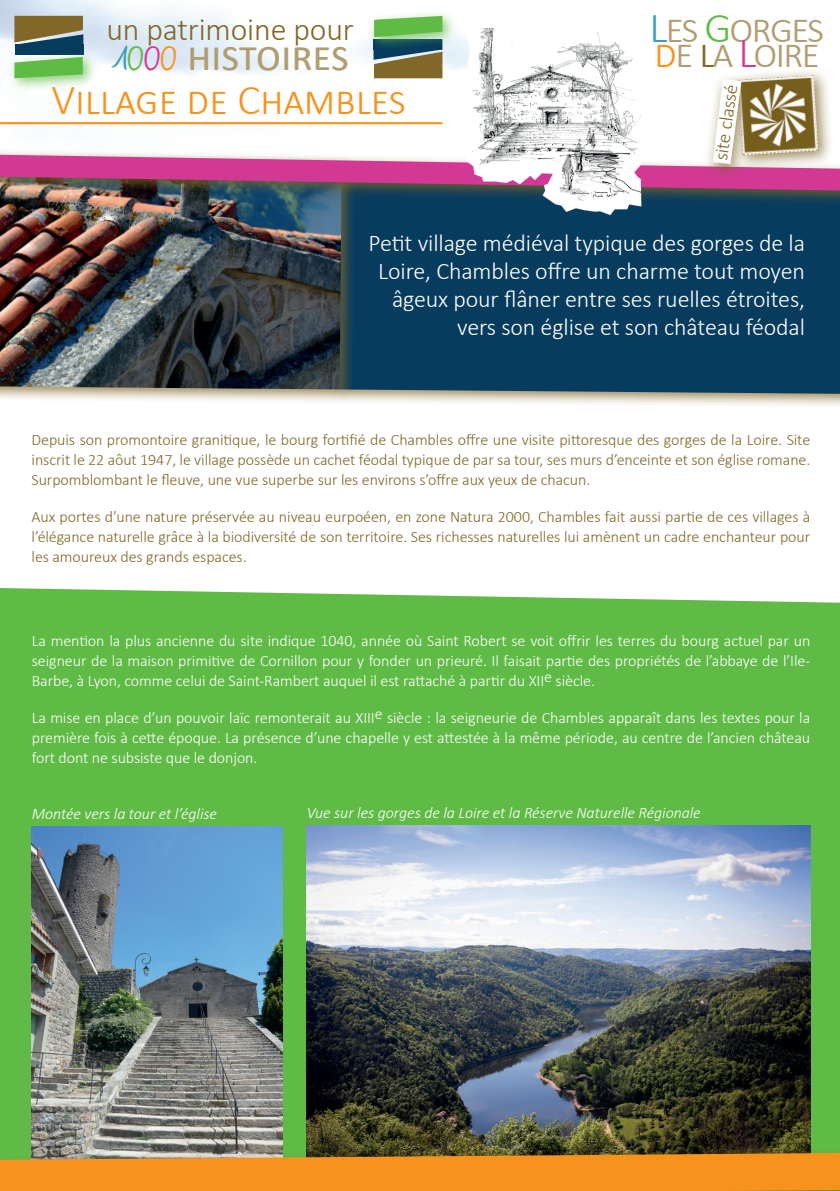
<style>
.page{position:relative;width:840px;height:1191px;background:#fff}
.page>*{position:absolute;margin:0;border:0;box-sizing:border-box;transform-origin:0 0}
.t1{font:43.6px "Calibri";letter-spacing:-.005em;color:#b29d71}
.t2{font:300 43px "Calibri";letter-spacing:-.05em;color:#b29d71}
.t3{font:300 43px "Calibri";letter-spacing:-.005em;color:#f7931d}
.t4{font:300 32px "Calibri";color:#816728}
.t5{font:300 24px/28px "Calibri";letter-spacing:-.005em;color:#fff;text-align:right}
.t6{font:300 19.6px "Calibri";color:#816728}
.t7{font:300 16px/20px "Calibri";letter-spacing:-.005em;color:#816728;text-align:justify}
.t8{font:300 16px/20px "Calibri";letter-spacing:-.005em;color:#fff;text-align:justify}
.t9{font:italic 300 16px "Calibri";letter-spacing:-.005em;color:#fff}
.s1{font-family:"Denise";font-size:34.8px;color:#379cbe}
.s2{font-family:"Denise";font-size:34.8px;color:#60bb46}
.s3{font-family:"Denise";font-size:34.8px;color:#d33895}
.s4{font-family:"Denise";font-size:34.8px;color:#f7931d}
.s5{color:#379cbe}
.s6{color:#60bb46}
.s7{color:#f7931d}
.s8{color:#816728}
.s9{color:#d33895}
</style>
<div class="page">
<div style="left:331px;top:169px;width:508px;height:240px;background:#816728;opacity:.75"></div>
<div style="left:356px;top:211px;width:483px;height:183px;background:#083c5f"></div>
<div style="left:0;top:152px;width:356px;height:252px;background:#816728;opacity:.75"></div>
<img style="left:0;top:211px;width:341px;height:178px">
<div style="left:0;top:588px;width:839px;height:557px;background:#60bb46"></div>
<div style="left:0;top:146px;width:839px;height:65px;background:#816728;opacity:.75"></div>
<img style="left:465px;top:190px;width:176px;height:30px">
<svg style="left:0;top:4px;width:839px;height:186px"></svg>
<img style="left:32px;top:826px;width:250px;height:319px">
<img style="left:307px;top:825px;width:502px;height:320px">
<div style="left:0;top:1145px;width:839px;height:46px;background:#816728;opacity:.75"></div>
<svg style="left:0;top:1153px;width:839px;height:38px;background:#eb9123"></svg>
<h3 class="t4" style="left:106px;top:10px;width:249px">un patrimoine pour</h3>
<h1 class="t1" style="left:111px;top:28px;width:239px"><span class="s1">1</span><span class="s2">0</span><span class="s3">0</span><span class="s4">0</span> histoires</h1>
<h2 class="t3" style="left:51px;top:73px;width:356px">Village de Chambles</h2>
<h2 class="t2" style="left:649px;top:1px;width:176px"><span class="s5">L</span>es <span class="s6">G</span>orges</h2>
<h2 class="t2" style="left:653px;top:26px;width:168px"><span class="s7">d</span>e <span class="s8">l</span>a <span class="s9">L</span>oire</h2>
<p class="t6" style="left:708px;top:159px;width:77px;rotate:-82deg">site classé</p>
<h3 class="t5" style="left:368px;top:229px;width:438px">Petit village médiéval typique des gorges de la Loire, Chambles offre un charme tout moyen âgeux pour flâner entre ses ruelles étroites, vers son église et son château féodal</h3>
<p class="t7" style="left:32px;top:429px;width:779px">Depuis son promontoire granitique, le bourg fortifié de Chambles offre une visite pittoresque des gorges de la Loire. Site inscrit le 22 aôut 1947, le village possède un cachet féodal typique de par sa tour, ses murs d’enceinte et son église romane.<br>Surpomblombant le fleuve, une vue superbe sur les environs s’offre aux yeux de chacun.</p>
<p class="t7" style="left:32px;top:506px;width:779px">Aux portes d’une nature préservée au niveau eurpoéen, en zone Natura 2000, Chambles fait aussi partie de ces villages à l’élégance naturelle grâce à la biodiversité de son territoire. Ses richesses naturelles lui amènent un cadre enchanteur pour les amoureux des grands espaces.</p>
<p class="t8" style="left:32px;top:630px;width:779px">La mention la plus ancienne du site indique 1040, année où Saint Robert se voit offrir les terres du bourg actuel par un seigneur de la maison primitive de Cornillon pour y fonder un prieuré. Il faisait partie des propriétés de l’abbaye de l’Ile-Barbe, à Lyon, comme celui de Saint-Rambert auquel il est rattaché à partir du XIIe siècle.</p>
<p class="t8" style="left:32px;top:707px;width:779px">La mise en place d’un pouvoir laïc remonterait au XIIIe siècle : la seigneurie de Chambles apparaît dans les textes pour la première fois à cette époque. La présence d’une chapelle y est attestée à la même période, au centre de l’ancien château fort dont ne subsiste que le donjon.</p>
<p class="t9" style="left:32px;top:803px;width:187px">Montée vers la tour et l’église</p>
<p class="t9" style="left:307px;top:802px;width:395px">Vue sur les gorges de la Loire et la Réserve Naturelle Régionale</p>
</div>
